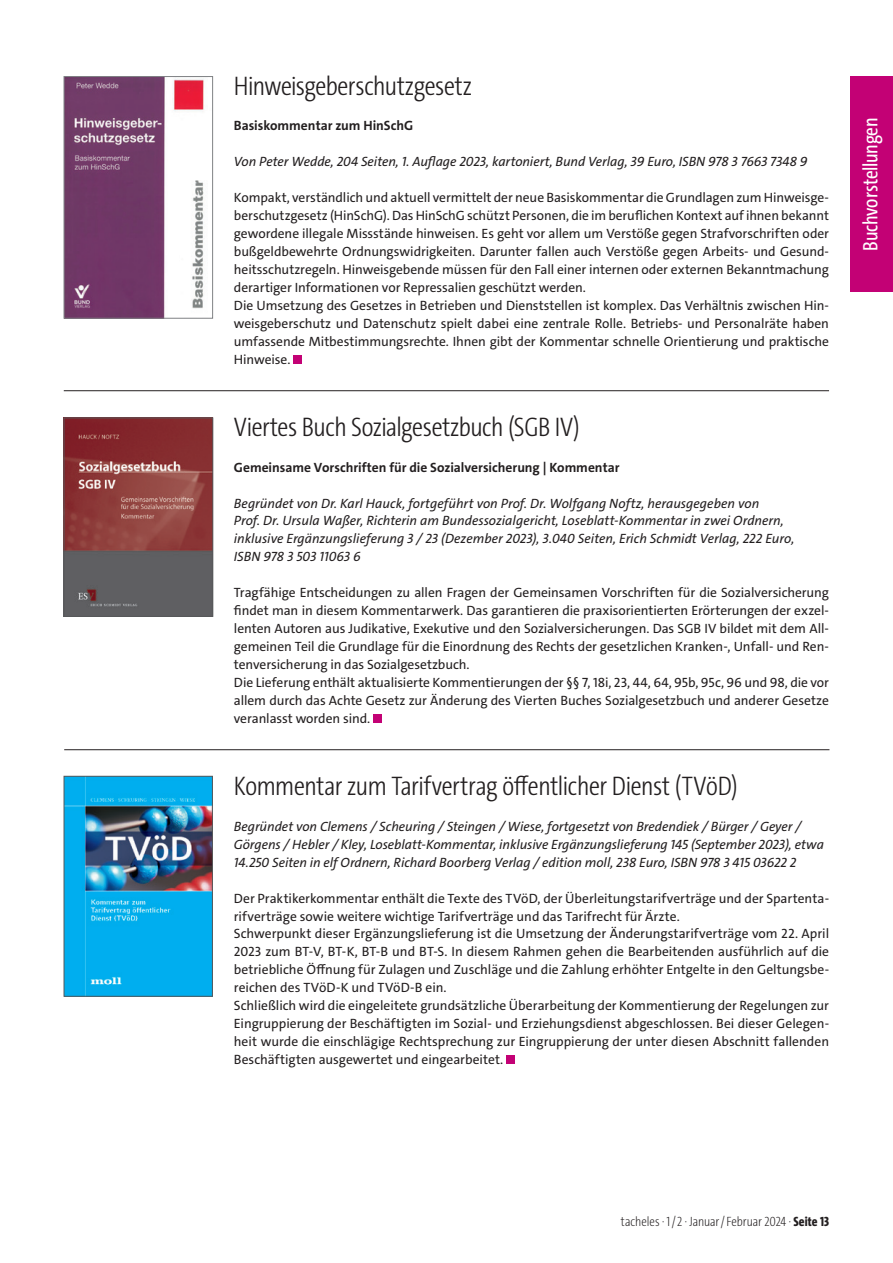
<style>
.page{position:relative;width:893px;height:1263px;background:#fff}
.page>*{position:absolute;margin:0;border:0;box-sizing:border-box;transform-origin:0 0}
._02_Dachzeile_16pt{font:300 27px "The Sans Cd LF3";letter-spacing:-.015em;color:#231f20}
._05_Fliesstext{font:21px "The Sans Cd LF5 Plain";letter-spacing:-.01em;color:#fff}
._05_Fliesstext-2{font:13.5px/18px "The Sans C4 s";letter-spacing:-.005em;color:#231f20;text-align:justify}
._05_Fliesstext-3{font:italic 13.5px/18px "The Sans C4 s";letter-spacing:-.005em;color:#231f20}
._04_Einleitung{font:700 13.5px "The Sans C4 s";color:#231f20}
.t1{font:200 13.5px "The Sans Cd LF2";letter-spacing:-.005em;color:#231f20}
.s1{font-family:"The Sans Cd LF8";font-weight:800}
</style>
<div class="page">
<div style="left:850px;top:77px;width:43px;height:215px;background:#c30175"></div>
<hr style="left:64px;top:749px;width:765px;height:1px;background:#231f20">
<div style="left:506px;top:1056px;width:9px;height:8px;background:#c30175"></div>
<div style="left:293px;top:355px;width:9px;height:9px;background:#c30175"></div>
<hr style="left:64px;top:390px;width:765px;height:1px;background:#231f20">
<div style="left:373px;top:714px;width:9px;height:9px;background:#c30175"></div>
<img style="left:66px;top:78px;width:138px;height:238px">
<div style="left:64px;top:76px;width:149px;height:242px;border:1px solid #808285"></div>
<img style="left:66px;top:420px;width:145px;height:194px">
<div style="left:64px;top:418px;width:149px;height:198px;border:1px solid #57585a"></div>
<img style="left:66px;top:778px;width:145px;height:216px">
<div style="left:64px;top:776px;width:149px;height:220px;border:1px solid #57585a"></div>
<p class="_02_Dachzeile_16pt" style="left:234px;top:68px;width:240px">Hinweisgeberschutzgesetz</p>
<p class="_04_Einleitung" style="left:234px;top:117px;width:181px">Basiskommentar zum HinSchG</p>
<p class="_05_Fliesstext-3" style="left:234px;top:153px;width:575px">Von Peter Wedde, 204 Seiten, 1. Auflage 2023, kartoniert, Bund Verlag, 39 Euro, ISBN 978 3 7663 7348 9</p>
<p class="_05_Fliesstext-2" style="left:234px;top:189px;width:597px">Kompakt, verständlich und aktuell vermittelt der neue Basiskommentar die Grundlagen zum Hinweisge&shy;berschutzgesetz (HinSchG). Das HinSchG schützt Personen, die im beruflichen Kontext auf ihnen bekannt gewordene illegale Missstände hinweisen. Es geht vor allem um Verstöße gegen Strafvorschriften oder bußgeldbewehrte Ordnungswidrigkeiten. Darunter fallen auch Verstöße gegen Arbeits- und Gesund&shy;heitsschutzregeln. Hinweisgebende müssen für den Fall einer internen oder externen Bekanntmachung derartiger Informationen vor Repressalien geschützt werden.</p>
<p class="_05_Fliesstext-2" style="left:234px;top:296px;width:597px">Die Umsetzung des Gesetzes in Betrieben und Dienststellen ist komplex. Das Verhältnis zwischen Hin&shy;weisgeberschutz und Datenschutz spielt dabei eine zentrale Rolle. Betriebs- und Personalräte haben umfassende Mitbestimmungsrechte. Ihnen gibt der Kommentar schnelle Orientierung und praktische Hinweise.</p>
<p class="_02_Dachzeile_16pt" style="left:234px;top:409px;width:347px">Viertes Buch Sozialgesetzbuch (SGB IV)</p>
<p class="_04_Einleitung" style="left:234px;top:458px;width:387px">Gemeinsame Vorschriften für die Sozialversicherung | Kommentar</p>
<p class="_05_Fliesstext-3" style="left:234px;top:494px;width:527px">Begründet von Dr. Karl Hauck, fortgeführt von Prof. Dr. Wolfgang Noftz, herausgegeben von</p>
<p class="_05_Fliesstext-3" style="left:234px;top:512px;width:552px">Prof. Dr. Ursula Waßer, Richterin am Bundessozialgericht, Loseblatt-Kommentar in zwei Ordnern,</p>
<p class="_05_Fliesstext-3" style="left:234px;top:530px;width:562px">inklusive Ergänzungslieferung 3 / 23 (Dezember 2023), 3.040 Seiten, Erich Schmidt Verlag, 222 Euro,</p>
<p class="_05_Fliesstext-3" style="left:234px;top:548px;width:128px">ISBN 978 3 503 11063 6</p>
<p class="_05_Fliesstext-2" style="left:234px;top:584px;width:597px">Tragfähige Entscheidungen zu allen Fragen der Gemeinsamen Vorschriften für die Sozialversicherung findet man in diesem Kommentarwerk. Das garantieren die praxisorientierten Erörterungen der exzel&shy;lenten Autoren aus Judikative, Exekutive und den Sozialversicherungen. Das SGB IV bildet mit dem All&shy;gemeinen Teil die Grundlage für die Einordnung des Rechts der gesetzlichen Kranken-, Unfall- und Ren&shy;tenversicherung in das Sozialgesetzbuch.</p>
<p class="_05_Fliesstext-2" style="left:234px;top:674px;width:597px">Die Lieferung enthält aktualisierte Kommentierungen der §§ 7, 18i, 23, 44, 64, 95b, 95c, 96 und 98, die vor allem durch das Achte Gesetz zur Änderung des Vierten Buches Sozialgesetzbuch und anderer Gesetze veranlasst worden sind.</p>
<p class="_02_Dachzeile_16pt" style="left:234px;top:768px;width:505px">Kommentar zum Tarifvertrag öffentlicher Dienst (TVöD)</p>
<p class="_05_Fliesstext-3" style="left:234px;top:817px;width:592px">Begründet von Clemens / Scheuring / Steingen / Wiese, fortgesetzt von Bredendiek / Bürger / Geyer /<br>Görgens / Hebler / Kley, Loseblatt-Kommentar, inklusive Ergänzungslieferung 145 (September 2023), etwa<br>14.250 Seiten in elf Ordnern, Richard Boorberg Verlag / edition moll, 238 Euro, ISBN 978 3 415 03622 2</p>
<p class="_05_Fliesstext-2" style="left:234px;top:889px;width:597px">Der Praktikerkommentar enthält die Texte des TVöD, der Überleitungstarifverträge und der Spartenta&shy;rifverträge sowie weitere wichtige Tarifverträge und das Tarifrecht für Ärzte.</p>
<p class="_05_Fliesstext-2" style="left:234px;top:925px;width:597px">Schwerpunkt dieser Ergänzungslieferung ist die Umsetzung der Änderungstarifverträge vom 22. April 2023 zum BT-V, BT-K, BT-B und BT-S. In diesem Rahmen gehen die Bearbeitenden ausführlich auf die betriebliche Öffnung für Zulagen und Zuschläge und die Zahlung erhöhter Entgelte in den Geltungsbe&shy;reichen des TVöD-K und TVöD-B ein.</p>
<p class="_05_Fliesstext-2" style="left:234px;top:997px;width:597px">Schließlich wird die eingeleitete grundsätzliche Überarbeitung der Kommentierung der Regelungen zur Eingruppierung der Beschäftigten im Sozial- und Erziehungsdienst abgeschlossen. Bei dieser Gelegen&shy;heit wurde die einschlägige Rechtsprechung zur Eingruppierung der unter diesen Abschnitt fallenden Beschäftigten ausgewertet und eingearbeitet.</p>
<p class="_05_Fliesstext" style="left:857px;top:251px;width:135px;rotate:-90deg">Buchvorstellungen</p>
<p class="t1" style="left:621px;top:1212px;width:210px">tacheles · 1 / 2 · Januar / Februar 2024 · <span class="s1">Seite 13</span></p>
</div>
